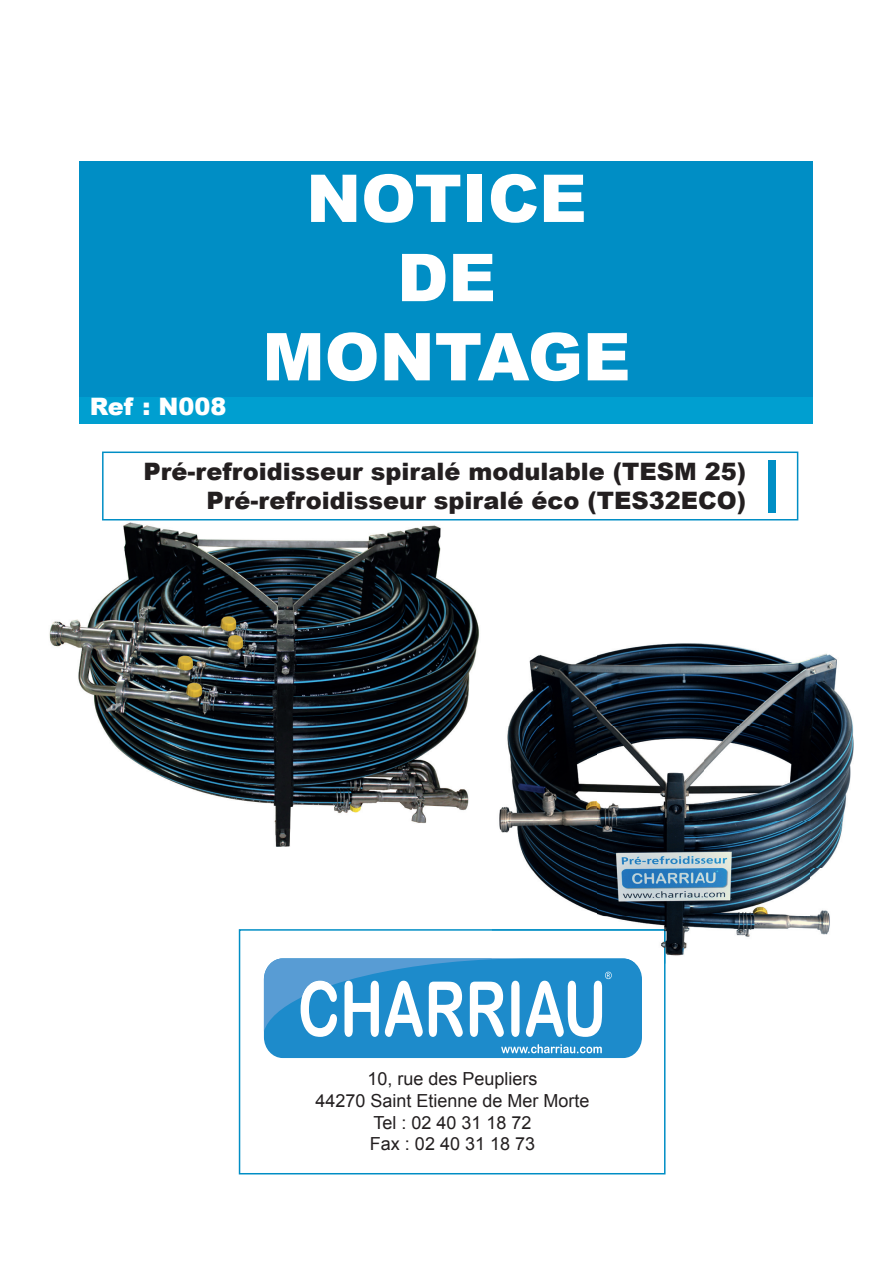
<style>
.page{position:relative;width:893px;height:1263px;background:#fff}
.page>*{position:absolute;margin:0;border:0;box-sizing:border-box;transform-origin:0 0}
.t1{font:900 66px/79.2px "Arial";color:#fff;text-align:center}
.t2{font:900 24px/28.8px "Arial";color:#231f20;text-align:right}
.t3{font:900 24px "Arial";color:#fff}
.t4{font:18px/21.6px "Arial";color:#231f20;text-align:center}
</style>
<div class="page">
<div style="left:80px;top:162px;width:733px;height:262px;background:#008ec5"></div>
<div style="left:80px;top:398px;width:733px;height:26px;background:#009fd0"></div>
<svg style="left:239px;top:929px;width:426px;height:245px"></svg>
<img style="left:49px;top:520px;width:443px;height:327px">
<img style="left:499px;top:643px;width:355px;height:321px">
<img style="left:492px;top:929px;width:173px;height:35px">
<div style="left:102px;top:451px;width:696px;height:69px;background:#fff;border:2px solid #008ec5"></div>
<div style="left:769px;top:460px;width:7px;height:52px;background:#008ec5"></div>
<p class="t3" style="left:90px;top:389px;width:138px">Ref : N008</p>
<h1 class="t1" style="left:262px;top:157px;width:370px">NOTICE<br>DE<br>MONTAGE</h1>
<p class="t2" style="left:143px;top:456px;width:604px">Pré-refroidisseur spiralé modulable (TESM 25)<br>Pré-refroidisseur spiralé éco (TES32ECO)</p>
<p class="t4" style="left:315px;top:1068px;width:276px">10, rue des Peupliers<br>44270 Saint Etienne de Mer Morte<br>Tel : 02 40 31 18 72<br>Fax : 02 40 31 18 73</p>
</div>
